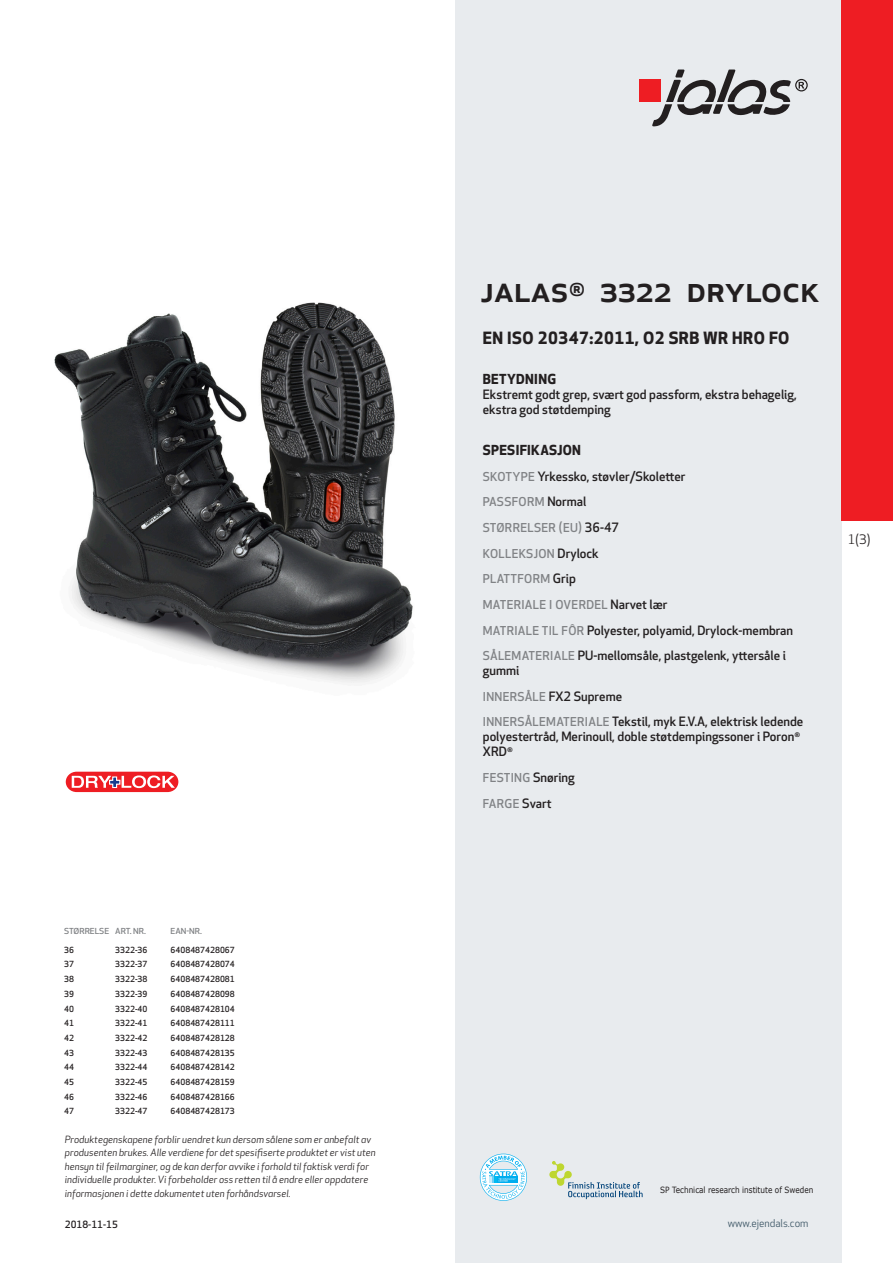
<style>
.page{position:relative;width:893px;height:1263px;background:#fff}
.page>*{position:absolute;margin:0;border:0;box-sizing:border-box;transform-origin:0 0}
.prodname{font:500 36px "Apex New";color:#231f20}
.Funktion_body{font:700 16.5px "Apex New";letter-spacing:.025em;color:#231f20}
.Funktion_body-2{font:700 13.5px "Apex New";letter-spacing:.025em;color:#231f20}
.t1{font:12.75px "Apex New";color:#231f20}
.Funktion_body-3{font:500 12.6px/15px "Apex New";color:#231f20}
.Funktion_body-4{font:500 12px "Apex New";letter-spacing:.025em;color:#808285}
.t2{font:10.5px "Apex New";color:#405968}
.t3{font:italic 9.75px/13.5px "Apex New";letter-spacing:.005em;color:#231f20}
.Sidfot_datum{font:500 9.75px "Apex New";color:#231f20}
.t4{font:8.55px "Verdana";color:#231f20;scale:.85 1}
.ArticleTable_body{font:500 8.25px "Apex New";color:#231f20}
.ArticeTable_header{font:500 8.1px "Apex New";color:#808285;scale:1.06 1}
.s1{font-size:12px;color:#808285}
.s2{font-size:12.6px;color:#231f20}
</style>
<div class="page">
<div style="left:455px;top:0;width:387px;height:1263px;background:#e8ebee"></div>
<svg style="left:549px;top:1161px;width:94px;height:38px"></svg>
<svg style="left:480px;top:1154px;width:47px;height:47px"></svg>
<div style="left:639px;top:80px;width:22px;height:22px;background:#ee1d23"></div>
<svg style="left:652px;top:70px;width:156px;height:56px"></svg>
<div style="left:842px;top:0;width:51px;height:520px;background:#ee1d23"></div>
<img style="left:54px;top:303px;width:359px;height:380px">
<svg style="left:65px;top:771px;width:114px;height:22px"></svg>
<p class="ArticeTable_header" style="left:64px;top:925px;width:44px">STØRRELSE</p>
<p class="ArticeTable_header" style="left:115px;top:925px;width:31px">ART. NR.</p>
<p class="ArticeTable_header" style="left:171px;top:925px;width:31px">EAN-NR.</p>
<p class="ArticleTable_body" style="left:64px;top:944px;width:11px">36</p>
<p class="ArticleTable_body" style="left:115px;top:944px;width:34px">3322-36</p>
<p class="ArticleTable_body" style="left:171px;top:944px;width:66px">6408487428067</p>
<p class="ArticleTable_body" style="left:64px;top:959px;width:11px">37</p>
<p class="ArticleTable_body" style="left:115px;top:959px;width:34px">3322-37</p>
<p class="ArticleTable_body" style="left:171px;top:959px;width:66px">6408487428074</p>
<p class="ArticleTable_body" style="left:64px;top:973px;width:11px">38</p>
<p class="ArticleTable_body" style="left:115px;top:973px;width:34px">3322-38</p>
<p class="ArticleTable_body" style="left:171px;top:973px;width:66px">6408487428081</p>
<p class="ArticleTable_body" style="left:64px;top:988px;width:11px">39</p>
<p class="ArticleTable_body" style="left:115px;top:988px;width:34px">3322-39</p>
<p class="ArticleTable_body" style="left:171px;top:988px;width:66px">6408487428098</p>
<p class="ArticleTable_body" style="left:64px;top:1003px;width:11px">40</p>
<p class="ArticleTable_body" style="left:115px;top:1003px;width:34px">3322-40</p>
<p class="ArticleTable_body" style="left:171px;top:1003px;width:66px">6408487428104</p>
<p class="ArticleTable_body" style="left:64px;top:1018px;width:11px">41</p>
<p class="ArticleTable_body" style="left:115px;top:1018px;width:34px">3322-41</p>
<p class="ArticleTable_body" style="left:171px;top:1018px;width:66px">6408487428111</p>
<p class="ArticleTable_body" style="left:64px;top:1032px;width:11px">42</p>
<p class="ArticleTable_body" style="left:115px;top:1032px;width:34px">3322-42</p>
<p class="ArticleTable_body" style="left:171px;top:1032px;width:66px">6408487428128</p>
<p class="ArticleTable_body" style="left:64px;top:1047px;width:11px">43</p>
<p class="ArticleTable_body" style="left:115px;top:1047px;width:34px">3322-43</p>
<p class="ArticleTable_body" style="left:171px;top:1047px;width:66px">6408487428135</p>
<p class="ArticleTable_body" style="left:64px;top:1062px;width:11px">44</p>
<p class="ArticleTable_body" style="left:115px;top:1062px;width:34px">3322-44</p>
<p class="ArticleTable_body" style="left:171px;top:1062px;width:66px">6408487428142</p>
<p class="ArticleTable_body" style="left:64px;top:1076px;width:11px">45</p>
<p class="ArticleTable_body" style="left:115px;top:1076px;width:34px">3322-45</p>
<p class="ArticleTable_body" style="left:171px;top:1076px;width:66px">6408487428159</p>
<p class="ArticleTable_body" style="left:64px;top:1091px;width:11px">46</p>
<p class="ArticleTable_body" style="left:115px;top:1091px;width:34px">3322-46</p>
<p class="ArticleTable_body" style="left:171px;top:1091px;width:66px">6408487428166</p>
<p class="ArticleTable_body" style="left:64px;top:1106px;width:11px">47</p>
<p class="ArticleTable_body" style="left:115px;top:1106px;width:34px">3322-47</p>
<p class="ArticleTable_body" style="left:171px;top:1106px;width:66px">6408487428173</p>
<p class="t3" style="left:65px;top:1132px;width:312px">Produktegenskapene forblir uendret kun dersom sålene som er anbefalt av produsenten brukes. Alle verdiene for det spesifiserte produktet er vist uten hensyn til feilmarginer, og de kan derfor avvike i forhold til faktisk verdi for individuelle produkter. Vi forbeholder oss retten til å endre eller oppdatere informasjonen i dette dokumentet uten forhåndsvarsel.</p>
<p class="Sidfot_datum" style="left:65px;top:1218px;width:54px">2018-11-15</p>
<p class="prodname" style="left:480px;top:265px;width:341px">JALAS<sup>®</sup> 3322 Drylock</p>
<p class="Funktion_body" style="left:483px;top:326px;width:308px">EN ISO 20347:2011, O2 SRB WR HRO FO</p>
<p class="Funktion_body-2" style="left:483px;top:370px;width:75px">BETYDNING</p>
<p class="Funktion_body-3" style="left:483px;top:387px;width:315px">Ekstremt godt grep, svært god passform, ekstra behagelig, ekstra god støtdemping</p>
<p class="Funktion_body-2" style="left:483px;top:440px;width:100px">SPESIFIKASJON</p>
<p class="Funktion_body-3" style="left:483px;top:468px;width:204px"><span class="s1">SKOTYPE</span> Yrkessko, støvler/Skoletter</p>
<p class="Funktion_body-4" style="left:483px;top:494px;width:105px">PASSFORM <span class="s2">Normal</span></p>
<p class="Funktion_body-4" style="left:483px;top:520px;width:138px">STØRRELSER (EU) <span class="s2">36-47</span></p>
<p class="Funktion_body-4" style="left:483px;top:545px;width:117px">KOLLEKSJON <span class="s2">Drylock</span></p>
<p class="Funktion_body-4" style="left:483px;top:571px;width:94px">PLATTFORM <span class="s2">Grip</span></p>
<p class="Funktion_body-4" style="left:483px;top:596px;width:186px">MATERIALE I OVERDEL <span class="s2">Narvet lær</span></p>
<p class="Funktion_body-3" style="left:483px;top:622px;width:312px"><span class="s1">MATRIALE TIL FÔR</span> Polyester, polyamid, Drylock-membran</p>
<p class="Funktion_body-3" style="left:483px;top:648px;width:305px"><span class="s1">SÅLEMATERIALE</span> PU-mellomsåle, plastgelenk, yttersåle i gummi</p>
<p class="Funktion_body-3" style="left:483px;top:688px;width:141px"><span class="s1">INNERSÅLE</span> FX2 Supreme</p>
<p class="Funktion_body-3" style="left:483px;top:714px;width:322px"><span class="s1">INNERSÅLEMATERIALE</span> Tekstil, myk E.V.A, elektrisk ledende polyestertråd, Merinoull, doble støtdempingssoner i Poron<sup>®<br></sup>XRD<sup>®</sup></p>
<p class="Funktion_body-4" style="left:483px;top:770px;width:93px">FESTING <span class="s2">Snøring</span></p>
<p class="Funktion_body-4" style="left:483px;top:795px;width:70px">FARGE <span class="s2">Svart</span></p>
<p class="t1" style="left:848px;top:531px;width:24px">1(3)</p>
<p class="t4" style="left:660px;top:1184px;width:182px">SP Technical research institute of Sweden</p>
<p class="t2" style="left:728px;top:1217px;width:82px">www.ejendals.com</p>
</div>
